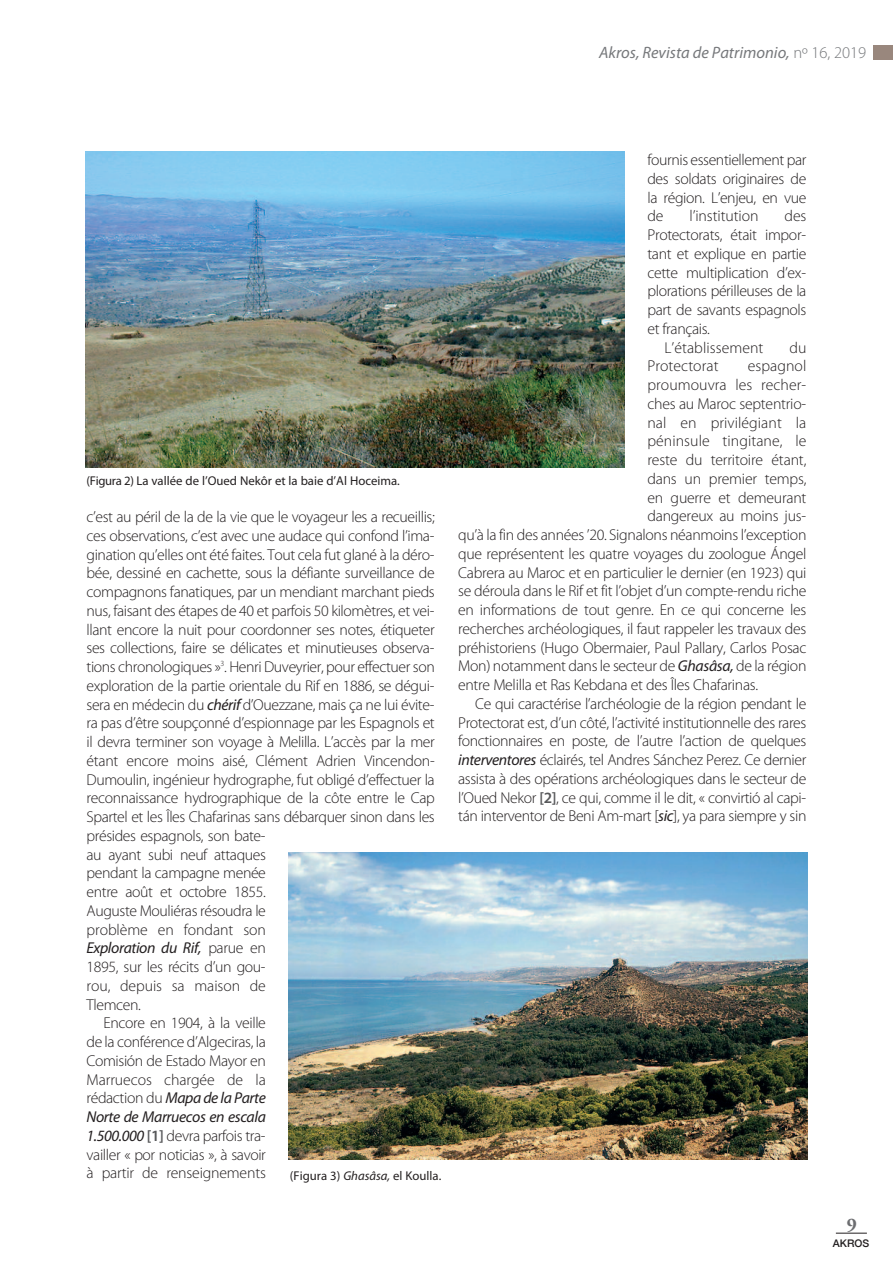
<style>
.page{position:relative;width:893px;height:1263px;background:#fff}
.page>*{position:absolute;margin:0;border:0;box-sizing:border-box;transform-origin:0 0}
.t1{font:700 19.35px "Adobe Garamond Pro";color:#6c6d70}
.t2{font:italic 16.5px "Myriad Pro";color:#76787b}
.t3{font:300 15.75px/18.8px "Myriad Pro";letter-spacing:-.025em;color:#231f20;text-align:justify}
.t4{font:300 15.75px "Myriad Pro";letter-spacing:.005em;color:#231f20}
.t5{font:300 15.75px "Myriad Pro";letter-spacing:-.005em;color:#231f20}
.t6{font:italic 15.75px "Myriad Pro";letter-spacing:-.025em;color:#231f20}
.t7{font:12.75px "Myriad Pro";color:#231f20}
.t8{font:500 10.5px "Helvetica Neue";color:#231f20}
.s1{font-weight:300;font-style:normal}
.s2{font-weight:400;font-style:italic}
.s3{font-weight:600;color:#57585a}
.s4{font-style:italic}
</style>
<div class="page">
<hr style="left:836px;top:1233px;width:31px;height:1px;background:#231f20">
<div style="left:873px;top:45px;width:20px;height:14px;background:#99877d"></div>
<img style="left:85px;top:151px;width:540px;height:316px">
<img style="left:288px;top:852px;width:519px;height:308px">
<p class="t2" style="left:599px;top:46px;width:269px">Akros, Revista de Patrimonio, <span class="s1">nº 16, 2019</span></p>
<p class="t7" style="left:87px;top:476px;width:315px">(Figura 2) La vallée de l’Oued Nekôr et la baie d’Al Hoceima.</p>
<p class="t3" style="left:87px;top:509px;width:350px">c’est au péril de la de la vie que le voyageur les a recueillis;</p>
<p class="t3" style="left:87px;top:527px;width:349px">ces observations, c’est avec une audace qui confond l’ima-</p>
<p class="t3" style="left:87px;top:546px;width:349px">gination qu’elles ont été faites. Tout cela fut glané à la déro-</p>
<p class="t3" style="left:87px;top:565px;width:350px">bée, dessiné en cachette, sous la défiante surveillance de</p>
<p class="t3" style="left:87px;top:584px;width:350px">compagnons fanatiques, par un mendiant marchant pieds</p>
<p class="t3" style="left:87px;top:602px;width:349px">nus, faisant des étapes de 40 et parfois 50 kilomètres, et vei-</p>
<p class="t3" style="left:87px;top:621px;width:350px">llant encore la nuit pour coordonner ses notes, étiqueter</p>
<p class="t3" style="left:87px;top:640px;width:349px">ses collections, faire se délicates et minutieuses observa-</p>
<p class="t3" style="left:87px;top:659px;width:350px">tions chronologiques »<sup>3</sup>. Henri Duveyrier, pour effectuer son</p>
<p class="t3" style="left:87px;top:677px;width:349px">exploration de la partie orientale du Rif en 1886, se dégui-</p>
<p class="t3" style="left:87px;top:696px;width:349px">sera en médecin du <span class="s2">chérif</span> d’Ouezzane, mais ça ne lui évite-</p>
<p class="t3" style="left:87px;top:715px;width:350px">ra pas d’être soupçonné d’espionnage par les Espagnols et</p>
<p class="t3" style="left:87px;top:734px;width:350px">il devra terminer son voyage à Melilla. L’accès par la mer</p>
<p class="t3" style="left:87px;top:752px;width:350px">étant encore moins aisé, Clément Adrien Vincendon-</p>
<p class="t3" style="left:87px;top:771px;width:350px">Dumoulin, ingénieur hydrographe, fut obligé d’effectuer la</p>
<p class="t3" style="left:87px;top:790px;width:350px">reconnaissance hydrographique de la côte entre le Cap</p>
<p class="t3" style="left:87px;top:809px;width:350px">Spartel et les Îles Chafarinas sans débarquer sinon dans les</p>
<p class="t3" style="left:87px;top:827px;width:181px">présides espagnols, son bate-</p>
<p class="t3" style="left:87px;top:846px;width:181px">au ayant subi neuf attaques</p>
<p class="t3" style="left:87px;top:865px;width:181px">pendant la campagne menée</p>
<p class="t3" style="left:87px;top:884px;width:181px">entre août et octobre 1855.</p>
<p class="t3" style="left:87px;top:902px;width:181px">Auguste Mouliéras résoudra le</p>
<p class="t5" style="left:87px;top:923px;width:181px">problème en fondant son</p>
<p class="t6" style="left:87px;top:942px;width:181px">Exploration du Rif, <span class="s1">parue en</span></p>
<p class="t3" style="left:87px;top:959px;width:181px">1895, sur les récits d’un gou-</p>
<p class="t5" style="left:87px;top:980px;width:181px">rou, depuis sa maison de</p>
<p class="t3" style="left:87px;top:996px;width:56px">Tlemcen.</p>
<p class="t3" style="left:104px;top:1015px;width:164px">Encore en 1904, à la veille</p>
<p class="t3" style="left:87px;top:1034px;width:181px">de la conférence d’Algeciras, la</p>
<p class="t3" style="left:87px;top:1052px;width:181px">Comisión de Estado Mayor en</p>
<p class="t5" style="left:87px;top:1073px;width:181px">Marruecos chargée de la</p>
<p class="t6" style="left:86px;top:1092px;width:181px"><span class="s1">rédaction du</span> Mapa de la Parte</p>
<p class="t6" style="left:86px;top:1111px;width:181px">Norte de Marruecos en escala</p>
<p class="t3" style="left:86px;top:1127px;width:181px"><span class="s2">1.500.000</span> <span class="s3">[1]</span> devra parfois tra-</p>
<p class="t3" style="left:87px;top:1146px;width:181px">vailler « por noticias », à savoir</p>
<p class="t3" style="left:87px;top:1165px;width:181px">à partir de renseignements</p>
<p class="t7" style="left:290px;top:1170px;width:153px">(Figura 3) <span class="s4">Ghasâsa,</span> el Koulla.</p>
<p class="t3" style="left:647px;top:152px;width:161px">fournis essentiellement par des soldats originaires de la région. L’enjeu, en vue de</p>
<p class="t5" style="left:689px;top:210px;width:71px">l’institution</p>
<p class="t3" style="left:784px;top:208px;width:23px">des</p>
<p class="t3" style="left:647px;top:227px;width:160px">Protectorats, était impor-</p>
<p class="t3" style="left:647px;top:245px;width:161px">tant et explique en partie</p>
<p class="t3" style="left:647px;top:264px;width:160px">cette multiplication d’ex-</p>
<p class="t3" style="left:647px;top:283px;width:161px">plorations périlleuses de la</p>
<p class="t3" style="left:647px;top:302px;width:161px">part de savants espagnols</p>
<p class="t3" style="left:647px;top:320px;width:64px">et français.</p>
<p class="t4" style="left:664px;top:341px;width:101px">L’établissement</p>
<p class="t3" style="left:789px;top:339px;width:19px">du</p>
<p class="t4" style="left:647px;top:360px;width:73px">Protectorat</p>
<p class="t4" style="left:748px;top:360px;width:60px">espagnol</p>
<p class="t4" style="left:647px;top:379px;width:160px">proumouvra les recher-</p>
<p class="t3" style="left:647px;top:395px;width:160px">ches au Maroc septentrio-</p>
<p class="t4" style="left:647px;top:416px;width:161px">nal en privilégiant la</p>
<p class="t4" style="left:647px;top:435px;width:161px">péninsule tingitane, le</p>
<p class="t3" style="left:647px;top:452px;width:161px">reste du territoire étant,</p>
<p class="t3" style="left:647px;top:470px;width:161px">dans un premier temps,</p>
<p class="t3" style="left:647px;top:489px;width:161px">en guerre et demeurant</p>
<p class="t3" style="left:647px;top:508px;width:160px">dangereux au moins jus-</p>
<p class="t3" style="left:458px;top:527px;width:350px">qu’à la fin des années ’20. Signalons néanmoins l’exception</p>
<p class="t3" style="left:458px;top:545px;width:350px">que représentent les quatre voyages du zoologue Ángel</p>
<p class="t3" style="left:458px;top:564px;width:350px">Cabrera au Maroc et en particulier le dernier (en 1923) qui</p>
<p class="t3" style="left:458px;top:583px;width:350px">se déroula dans le Rif et fit l’objet d’un compte-rendu riche</p>
<p class="t3" style="left:458px;top:602px;width:350px">en informations de tout genre. En ce qui concerne les</p>
<p class="t3" style="left:458px;top:620px;width:350px">recherches archéologiques, il faut rappeler les travaux des</p>
<p class="t3" style="left:458px;top:639px;width:350px">préhistoriens (Hugo Obermaier, Paul Pallary, Carlos Posac</p>
<p class="t3" style="left:458px;top:658px;width:350px">Mon) notamment dans le secteur de <span class="s2">Ghasâsa,</span> de la région</p>
<p class="t3" style="left:458px;top:677px;width:301px">entre Melilla et Ras Kebdana et des Îles Chafarinas.</p>
<p class="t3" style="left:475px;top:695px;width:333px">Ce qui caractérise l’archéologie de la région pendant le</p>
<p class="t3" style="left:458px;top:714px;width:350px">Protectorat est, d’un côté, l’activité institutionnelle des rares</p>
<p class="t3" style="left:458px;top:733px;width:350px">fonctionnaires en poste, de l’autre l’action de quelques</p>
<p class="t3" style="left:458px;top:752px;width:350px"><span class="s2">interventores</span> éclairés, tel Andres Sánchez Perez. Ce dernier</p>
<p class="t3" style="left:458px;top:770px;width:350px">assista à des opérations archéologiques dans le secteur de</p>
<p class="t3" style="left:458px;top:789px;width:349px">l’Oued Nekor <span class="s3">[2]</span>, ce qui, comme il le dit, « convirtió al capi-</p>
<p class="t3" style="left:458px;top:808px;width:350px">tán interventor de Beni Am-mart [<span class="s2">sic</span>], ya para siempre y sin</p>
<p class="t1" style="left:847px;top:1217px;width:12px">9</p>
<p class="t8" style="left:833px;top:1236px;width:38px">AKROS</p>
</div>
